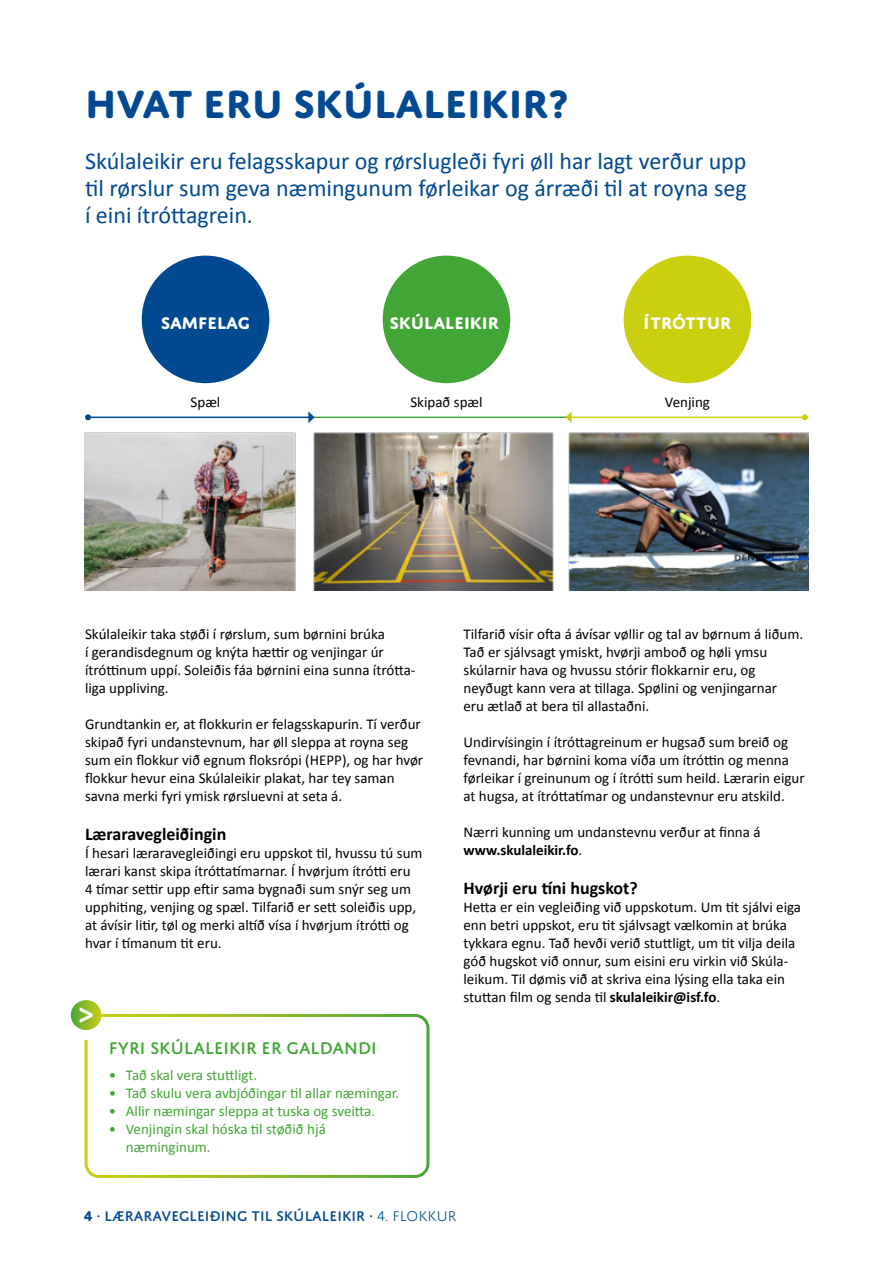
<style>
.page{position:relative;width:893px;height:1263px;background:#fff}
.page>*{position:absolute;margin:0;border:0;box-sizing:border-box;transform-origin:0 0}
._01_Yvirskrift{font:700 42px "Domus Titling";color:#014991}
._02_Manchet{font:24px/27px "Calibri";color:#014991;text-align:justify}
._04_Millumrubrik{font:700 18px "Calibri";color:#000}
.t1{font:700 18px "Domus Titling";color:#fff}
._04_Millumrubrik-2{font:500 18px "Domus Titling";color:#41a635}
._03_Breyð{font:15px/18px "Calibri";color:#000}
.t2{font:15px/18px "Calibri";color:#41a635}
.t3{font:500 15px "Domus Titling";color:#014991}
.s1{font-weight:700}
.s2{font-weight:300}
</style>
<div class="page">
<div style="left:142px;top:256px;width:127px;height:127px;background:#014991;border-radius:50%"></div>
<div style="left:383px;top:256px;width:127px;height:127px;background:#41a635;border-radius:50%"></div>
<div style="left:624px;top:256px;width:127px;height:127px;background:#cacf0f;border-radius:50%"></div>
<hr style="left:311px;top:417px;width:259px;height:1px;background:#41a635">
<hr style="left:88px;top:417px;width:221px;height:1px;background:#014991">
<svg style="left:85px;top:414px;width:6px;height:6px"></svg>
<svg style="left:308px;top:411px;width:7px;height:12px"></svg>
<hr style="left:571px;top:417px;width:234px;height:1px;background:#cacf0f">
<svg style="left:565px;top:411px;width:7px;height:12px"></svg>
<svg style="left:802px;top:414px;width:6px;height:6px"></svg>
<img style="left:84px;top:432px;width:725px;height:159px">
<svg style="left:84px;top:1012px;width:346px;height:166px"></svg>
<svg style="left:71px;top:1000px;width:30px;height:30px"></svg>
<svg style="left:80px;top:1007px;width:13px;height:16px"></svg>
<p class="_01_Yvirskrift" style="left:85px;top:78px;width:485px">HVAT ERU SKÚLALEIKIR?</p>
<p class="_02_Manchet" style="left:85px;top:146px;width:663px">Skúlaleikir eru felagsskapur og rørslugleði fyri øll har lagt verður upp til rørslur sum geva næmingunum førleikar og árræði til at royna seg í eini ítróttagrein.</p>
<p class="t1" style="left:161px;top:312px;width:90px">SAMFELAG</p>
<p class="t1" style="left:390px;top:312px;width:111px">SKÚLALEIKIR</p>
<p class="t1" style="left:643px;top:312px;width:89px">ÍTRÓTTUR</p>
<p class="_03_Breyð" style="left:191px;top:393px;width:31px">Spæl</p>
<p class="_03_Breyð" style="left:410px;top:393px;width:74px">Skipað spæl</p>
<p class="_03_Breyð" style="left:665px;top:393px;width:47px">Venjing</p>
<p class="_03_Breyð" style="left:85px;top:624px;width:332px">Skúlaleikir taka støði í rørslum, sum børnini brúka<br>í gerandisdegnum og knýta hættir og venjingar úr ítróttinum uppí. Soleiðis fáa børnini eina sunna ítrótta&shy;liga uppliving.</p>
<p class="_03_Breyð" style="left:85px;top:714px;width:340px">Grundtankin er, at flokkurin er felagsskapurin. Tí verður skipað fyri undanstevnum, har øll sleppa at royna seg sum ein flokkur við egnum floksrópi (HEPP), og har hvør flokkur hevur eina Skúlaleikir plakat, har tey saman savna merki fyri ymisk rørsluevni at seta á.</p>
<p class="_04_Millumrubrik" style="left:85px;top:821px;width:143px">Læraravegleiðingin</p>
<p class="_03_Breyð" style="left:85px;top:843px;width:339px">Í hesari læraravegleiðingi eru uppskot til, hvussu tú sum lærari kanst skipa ítróttatímarnar. Í hvørjum ítrótti eru<br>4 tímar settir upp eftir sama bygnaði sum snýr seg um upphiting, venjing og spæl. Tilfarið er sett soleiðis upp, at ávísir litir, tøl og merki altíð vísa í hvørjum ítrótti og hvar í tímanum tit eru.</p>
<p class="_04_Millumrubrik-2" style="left:109px;top:1037px;width:269px">FYRI SKÚLALEIKIR ER GALDANDI</p>
<p class="t2" style="left:109px;top:1066px;width:150px">• Tað skal vera stuttligt.</p>
<p class="t2" style="left:109px;top:1084px;width:292px">• Tað skulu vera avbjóðingar til allar næmingar.</p>
<p class="t2" style="left:109px;top:1102px;width:268px">• Allir næmingar sleppa at tuska og sveitta.</p>
<p class="t2" style="left:126px;top:1120px;width:201px;text-indent:-17px">• Venjingin skal hóska til støðið hjá næminginum.</p>
<p class="_03_Breyð" style="left:463px;top:624px;width:341px">Tilfarið vísir ofta á ávísar vøllir og tal av børnum á liðum.<br>Tað er sjálvsagt ymiskt, hvørji amboð og høli ymsu skúlarnir hava og hvussu stórir flokkarnir eru, og neyðugt kann vera at tillaga. Spølini og venjingarnar<br>eru ætlað at bera til allastaðni.</p>
<p class="_03_Breyð" style="left:463px;top:732px;width:343px">Undirvísingin í ítróttagreinum er hugsað sum breið og fevnandi, har børnini koma víða um ítróttin og menna førleikar í greinunum og í ítrótti sum heild. Lærarin eigur at hugsa, at ítróttatímar og undanstevnur eru atskild.</p>
<p class="_03_Breyð" style="left:463px;top:822px;width:299px">Nærri kunning um undanstevnu verður at finna á <span class="s1">www.skulaleikir.fo</span>.</p>
<p class="_04_Millumrubrik" style="left:463px;top:875px;width:176px">Hvørji eru tíni hugskot?</p>
<p class="_03_Breyð" style="left:463px;top:897px;width:339px">Hetta er ein vegleiðing við uppskotum. Um tit sjálvi eiga enn betri uppskot, eru tit sjálvsagt vælkomin at brúka tykkara egnu. Tað hevði verið stuttligt, um tit vilja deila góð hugskot við onnur, sum eisini eru virkin við Skúla&shy;leikum. Til dømis við at skriva eina lýsing ella taka ein stuttan film og senda til <span class="s1">skulaleikir@isf.fo</span>.</p>
<p class="t3" style="left:84px;top:1208px;width:374px"><span class="s1">4</span> · LÆRARAVEGLEIÐING TIL SKÚLALEIKIR · <span class="s2">4. FLOKKUR</span></p>
</div>
